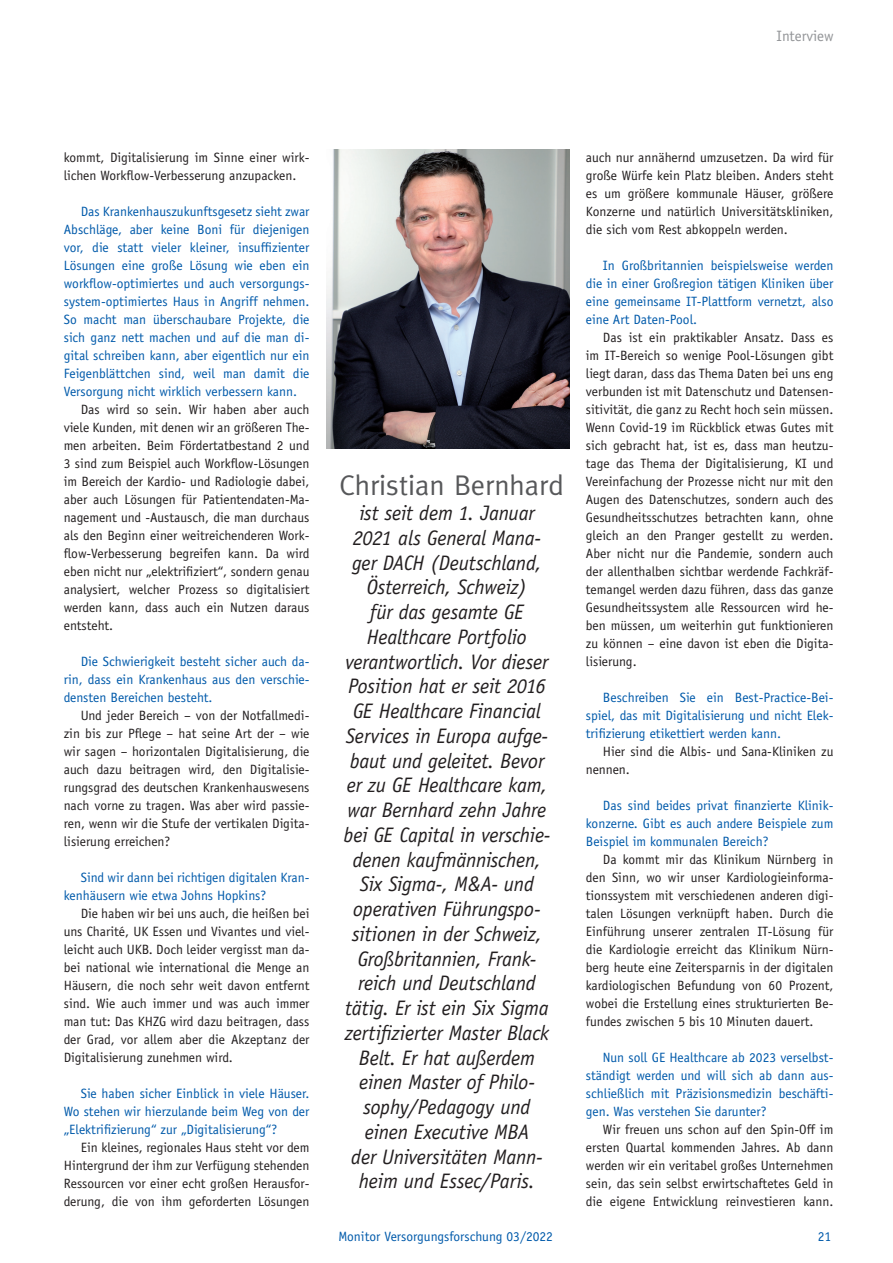
<style>
.page{position:relative;width:893px;height:1263px;background:#fff}
.page>*{position:absolute;margin:0;border:0;box-sizing:border-box;transform-origin:0 0}
.t1{font:28.5px "Meta";color:#57585a}
.t2{font:italic 21px/24.8px "Officina Sans";letter-spacing:-.01em;color:#231f20;text-align:center}
.t3{font:15px "Officina Sans";color:#939598}
.t4{font:13.5px/18px "Officina Sans";color:#231f20;text-align:justify}
.t5{font:13.5px/18px "Officina Sans";color:#015aaa;text-align:justify}
</style>
<div class="page">
<img style="left:327px;top:150px;width:242px;height:299px">
<p class="t3" style="left:776px;top:27px;width:58px">Interview</p>
<p class="t4" style="left:64px;top:148px;width:247px">kommt, Digitalisierung im Sinne einer wirk&shy;lichen Workflow-Verbesserung anzupacken.</p>
<p class="t5" style="left:64px;top:202px;width:247px;text-indent:17px">Das Krankenhauszukunftsgesetz sieht zwar Abschläge, aber keine Boni für diejenigen vor, die statt vieler kleiner, insuffizienter Lösungen eine große Lösung wie eben ein workflow-optimiertes und auch versorgungs&shy;system-optimiertes Haus in Angriff nehmen.<br>So macht man überschaubare Projekte, die sich ganz nett machen und auf die man di&shy;gital schreiben kann, aber eigentlich nur ein Feigenblättchen sind, weil man damit die Versorgung nicht wirklich verbessern kann.</p>
<p class="t4" style="left:64px;top:400px;width:247px;text-indent:17px">Das wird so sein. Wir haben aber auch viele Kunden, mit denen wir an größeren The&shy;men arbeiten. Beim Fördertatbestand 2 und 3 sind zum Beispiel auch Workflow-Lösungen im Bereich der Kardio- und Radiologie dabei, aber auch Lösungen für Patientendaten-Ma&shy;nagement und -Austausch, die man durchaus als den Beginn einer weitreichenderen Work&shy;flow-Verbesserung begreifen kann. Da wird eben nicht nur „elektrifiziert“, sondern genau analysiert, welcher Prozess so digitalisiert werden kann, dass auch ein Nutzen daraus entsteht.</p>
<p class="t5" style="left:64px;top:652px;width:247px;text-indent:17px">Die Schwierigkeit besteht sicher auch da&shy;rin, dass ein Krankenhaus aus den verschie&shy;densten Bereichen besteht.</p>
<p class="t4" style="left:64px;top:706px;width:247px;text-indent:17px">Und jeder Bereich – von der Notfallmedi&shy;zin bis zur Pflege – hat seine Art der – wie wir sagen – horizontalen Digitalisierung, die auch dazu beitragen wird, den Digitalisie&shy;rungsgrad des deutschen Krankenhauswesens nach vorne zu tragen. Was aber wird passie&shy;ren, wenn wir die Stufe der vertikalen Digita&shy;lisierung erreichen?</p>
<p class="t5" style="left:64px;top:868px;width:247px;text-indent:17px">Sind wir dann bei richtigen digitalen Kran&shy;kenhäusern wie etwa Johns Hopkins?</p>
<p class="t4" style="left:64px;top:904px;width:247px;text-indent:17px">Die haben wir bei uns auch, die heißen bei uns Charité, UK Essen und Vivantes und viel&shy;leicht auch UKB. Doch leider vergisst man da&shy;bei national wie international die Menge an Häusern, die noch sehr weit davon entfernt sind. Wie auch immer und was auch immer man tut: Das KHZG wird dazu beitragen, dass der Grad, vor allem aber die Akzeptanz der Digitalisierung zunehmen wird.</p>
<p class="t5" style="left:64px;top:1084px;width:247px;text-indent:17px">Sie haben sicher Einblick in viele Häuser.<br>Wo stehen wir hierzulande beim Weg von der „Elektrifizierung“ zur „Digitalisierung“?</p>
<p class="t4" style="left:64px;top:1138px;width:247px;text-indent:17px">Ein kleines, regionales Haus steht vor dem Hintergrund der ihm zur Verfügung stehenden Ressourcen vor einer echt großen Herausfor&shy;derung, die von ihm geforderten Lösungen</p>
<h1 class="t1" style="left:340px;top:469px;width:226px">Christian Bernhard</h1>
<p class="t2" style="left:343px;top:501px;width:208px">ist seit dem 1. Januar<br>2021 als General Mana&shy;ger DACH (Deutschland,<br>Österreich, Schweiz)<br>für das gesamte GE<br>Healthcare Portfolio verantwortlich. Vor dieser<br>Position hat er seit 2016<br>GE Healthcare Financial<br>Services in Europa aufge&shy;baut und geleitet. Bevor er zu GE Healthcare kam, war Bernhard zehn Jahre bei GE Capital in verschie&shy;denen kaufmännischen,<br>Six Sigma-, M&amp;A- und operativen Führungspo&shy;sitionen in der Schweiz,<br>Großbritannien, Frank&shy;reich und Deutschland tätig. Er ist ein Six Sigma zertifizierter Master Black<br>Belt. Er hat außerdem einen Master of Philo&shy;sophy/Pedagogy und einen Executive MBA<br>der Universitäten Mann&shy;heim und Essec/Paris.</p>
<p class="t4" style="left:586px;top:148px;width:249px">auch nur annähernd umzusetzen. Da wird für große Würfe kein Platz bleiben. Anders steht es um größere kommunale Häuser, größere Konzerne und natürlich Universitätskliniken, die sich vom Rest abkoppeln werden.</p>
<p class="t5" style="left:586px;top:256px;width:249px;text-indent:17px">In Großbritannien beispielsweise werden die in einer Großregion tätigen Kliniken über eine gemeinsame IT-Plattform vernetzt, also eine Art Daten-Pool.</p>
<p class="t4" style="left:586px;top:328px;width:249px;text-indent:17px">Das ist ein praktikabler Ansatz. Dass es im IT-Bereich so wenige Pool-Lösungen gibt liegt daran, dass das Thema Daten bei uns eng verbunden ist mit Datenschutz und Datensen&shy;sitivität, die ganz zu Recht hoch sein müssen.<br>Wenn Covid-19 im Rückblick etwas Gutes mit sich gebracht hat, ist es, dass man heutzu&shy;tage das Thema der Digitalisierung, KI und Vereinfachung der Prozesse nicht nur mit den Augen des Datenschutzes, sondern auch des Gesundheitsschutzes betrachten kann, ohne gleich an den Pranger gestellt zu werden.<br>Aber nicht nur die Pandemie, sondern auch der allenthalben sichtbar werdende Fachkräf&shy;temangel werden dazu führen, dass das ganze Gesundheitssystem alle Ressourcen wird he&shy;ben müssen, um weiterhin gut funktionieren zu können – eine davon ist eben die Digita&shy;lisierung.</p>
<p class="t5" style="left:586px;top:688px;width:249px;text-indent:17px">Beschreiben Sie ein Best-Practice-Bei&shy;spiel, das mit Digitalisierung und nicht Elek&shy;trifizierung etikettiert werden kann.</p>
<p class="t4" style="left:586px;top:742px;width:249px;text-indent:17px">Hier sind die Albis- und Sana-Kliniken zu nennen.</p>
<p class="t5" style="left:586px;top:796px;width:249px;text-indent:17px">Das sind beides privat finanzierte Klinik&shy;konzerne. Gibt es auch andere Beispiele zum Beispiel im kommunalen Bereich?</p>
<p class="t4" style="left:586px;top:850px;width:249px;text-indent:17px">Da kommt mir das Klinikum Nürnberg in den Sinn, wo wir unser Kardiologieinforma&shy;tionssystem mit verschiedenen anderen digi&shy;talen Lösungen verknüpft haben. Durch die Einführung unserer zentralen IT-Lösung für die Kardiologie erreicht das Klinikum Nürn&shy;berg heute eine Zeitersparnis in der digitalen kardiologischen Befundung von 60 Prozent, wobei die Erstellung eines strukturierten Be&shy;fundes zwischen 5 bis 10 Minuten dauert.</p>
<p class="t5" style="left:586px;top:1048px;width:249px;text-indent:17px">Nun soll GE Healthcare ab 2023 verselbst&shy;ständigt werden und will sich ab dann aus&shy;schließlich mit Präzisionsmedizin beschäfti&shy;gen. Was verstehen Sie darunter?</p>
<p class="t4" style="left:586px;top:1120px;width:249px;text-indent:17px">Wir freuen uns schon auf den Spin-Off im ersten Quartal kommenden Jahres. Ab dann werden wir ein veritabel großes Unternehmen sein, das sein selbst erwirtschaftetes Geld in die eigene Entwicklung reinvestieren kann.</p>
<p class="t5" style="left:338px;top:1227px;width:216px">Monitor Versorgungsforschung 03/2022</p>
<p class="t5" style="left:818px;top:1227px;width:15px">21</p>
</div>
